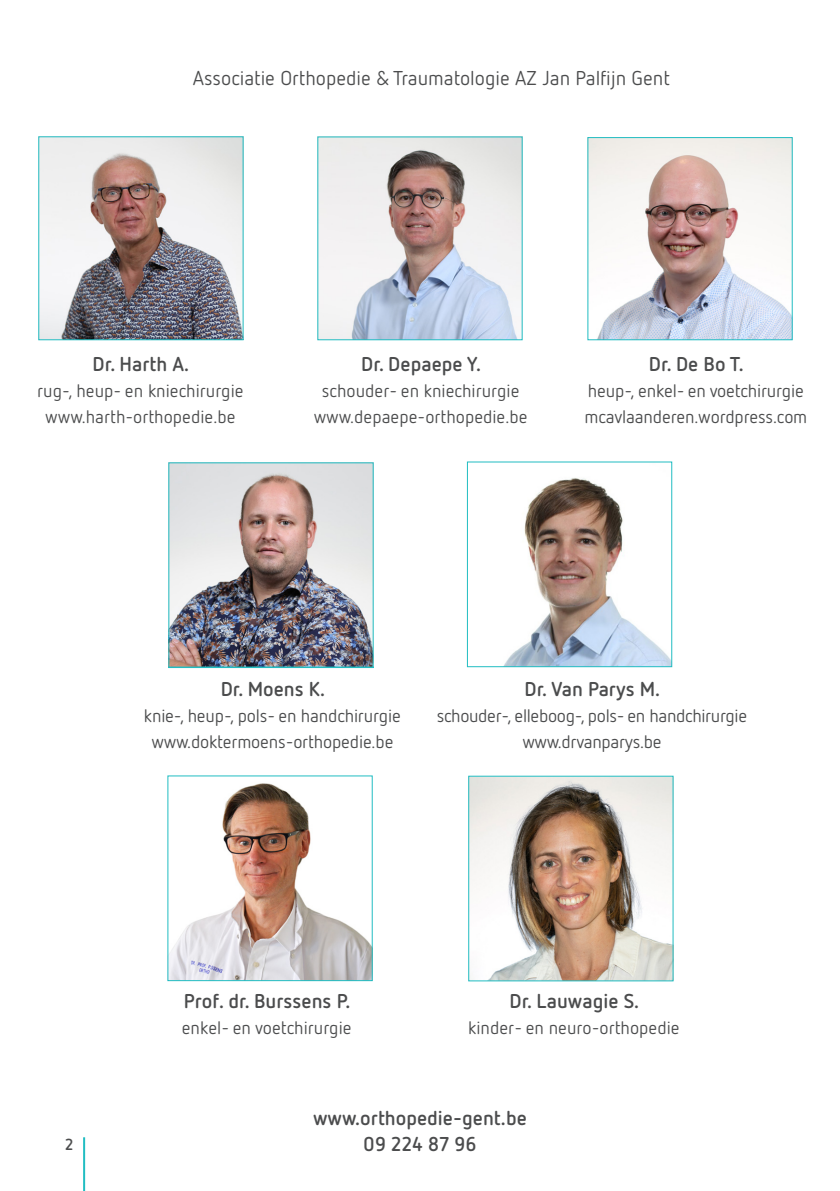
<style>
.page{position:relative;width:840px;height:1191px;background:#fff}
.page>*{position:absolute;margin:0;border:0;box-sizing:border-box;transform-origin:0 0}
.Bodytekst{font:700 20px "Netto OT";color:#4b4c4d}
.Bodytekst-2{font:20px "Netto OT";color:#4b4c4d}
.Bodytekst-3{font:18px "Netto OT";letter-spacing:-.01em;color:#4b4c4d}
.t1{font:700 16px "Netto OT";color:#4b4c4d}
</style>
<div class="page">
<hr style="left:83px;top:1137px;width:2px;height:54px;background:#21bdc2">
<img style="left:169px;top:783px;width:201px;height:196px">
<img style="left:319px;top:138px;width:201px;height:200px">
<img style="left:589px;top:139px;width:201px;height:199px">
<div style="left:587px;top:137px;width:205px;height:203px;border:1px solid #21bdc2"></div>
<img style="left:170px;top:464px;width:201px;height:202px">
<div style="left:168px;top:462px;width:205px;height:206px;border:1px solid #21bdc2"></div>
<img style="left:470px;top:777px;width:201px;height:202px">
<img style="left:504px;top:478px;width:166px;height:187px">
<div style="left:466px;top:461px;width:206px;height:206px;border:1px solid #21bdc2"></div>
<img style="left:40px;top:138px;width:201px;height:200px">
<div style="left:38px;top:136px;width:205px;height:204px;border:1px solid #21bdc2"></div>
<p class="Bodytekst-2" style="left:193px;top:66px;width:478px">Associatie Orthopedie &amp; Traumatologie AZ Jan Palfijn Gent</p>
<p class="Bodytekst" style="left:92px;top:351px;width:98px">Dr. Harth A.</p>
<p class="Bodytekst-3" style="left:37px;top:380px;width:208px">rug-, heup- en kniechirurgie</p>
<p class="Bodytekst-3" style="left:45px;top:406px;width:192px">www.harth-orthopedie.be</p>
<p class="Bodytekst" style="left:361px;top:351px;width:121px">Dr. Depaepe Y.</p>
<p class="Bodytekst-3" style="left:321px;top:380px;width:199px">schouder- en kniechirurgie</p>
<p class="Bodytekst-3" style="left:313px;top:406px;width:215px">www.depaepe-orthopedie.be</p>
<p class="Bodytekst" style="left:648px;top:351px;width:96px">Dr. De Bo T.</p>
<p class="Bodytekst-3" style="left:587px;top:380px;width:217px">heup-, enkel- en voetchirurgie</p>
<p class="Bodytekst-3" style="left:584px;top:406px;width:224px">mcavlaanderen.wordpress.com</p>
<p class="Bodytekst" style="left:220px;top:676px;width:106px">Dr. Moens K.</p>
<p class="Bodytekst-3" style="left:144px;top:705px;width:258px">knie-, heup-, pols- en handchirurgie</p>
<p class="Bodytekst-3" style="left:151px;top:731px;width:243px">www.doktermoens-orthopedie.be</p>
<p class="Bodytekst" style="left:524px;top:676px;width:137px">Dr. Van Parys M.</p>
<p class="Bodytekst-3" style="left:436px;top:705px;width:312px">schouder-, elleboog-, pols- en handchirurgie</p>
<p class="Bodytekst-3" style="left:522px;top:731px;width:141px">www.drvanparys.be</p>
<p class="t1" style="left:65px;top:1134px;width:10px">2</p>
<p class="Bodytekst" style="left:184px;top:988px;width:168px">Prof. dr. Burssens P.</p>
<p class="Bodytekst-3" style="left:182px;top:1017px;width:171px">enkel- en voetchirurgie</p>
<p class="Bodytekst" style="left:509px;top:988px;width:131px">Dr. Lauwagie S.</p>
<p class="Bodytekst-3" style="left:468px;top:1017px;width:213px">kinder- en neuro-orthopedie</p>
<p class="Bodytekst" style="left:313px;top:1105px;width:215px">www.orthopedie-gent.be</p>
<p class="Bodytekst" style="left:363px;top:1131px;width:115px">09 224 87 96</p>
</div>
